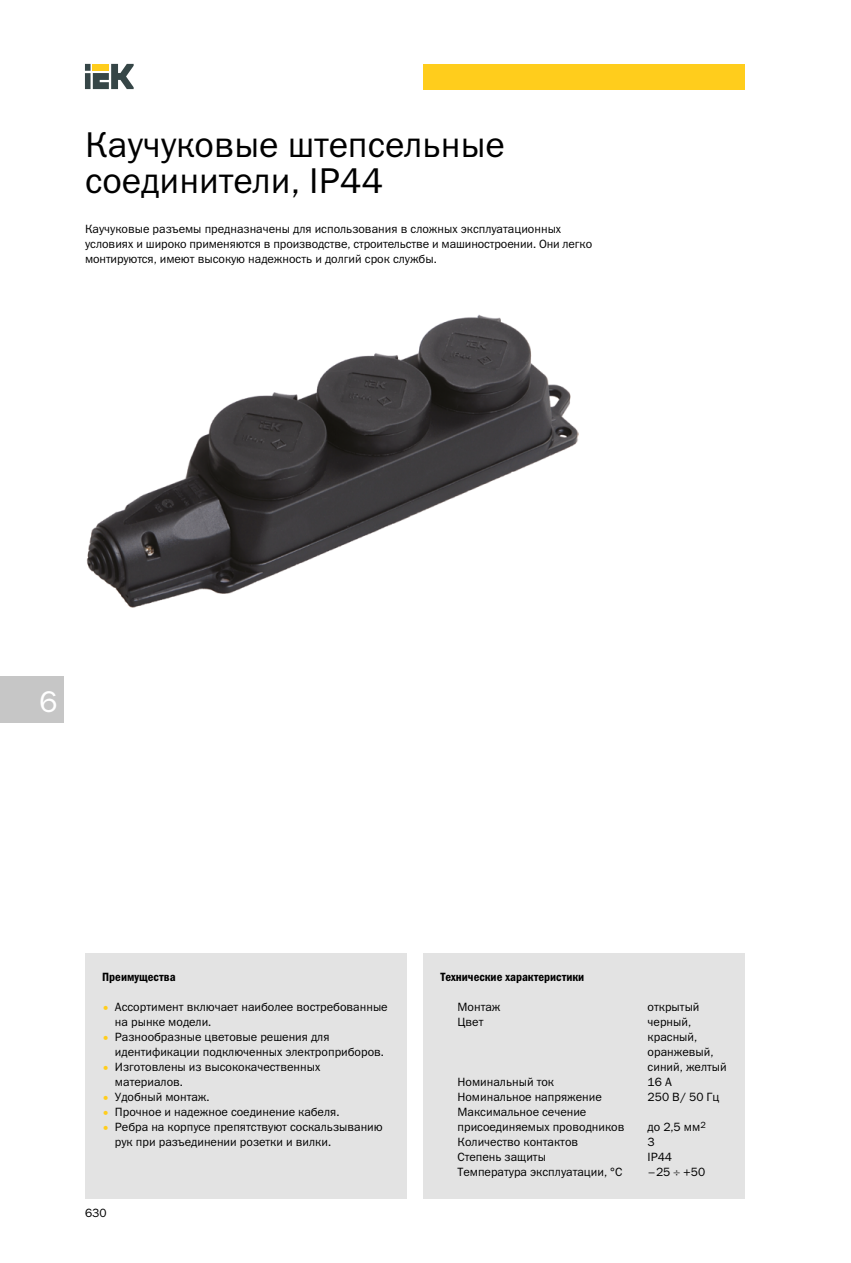
<style>
.page{position:relative;width:851px;height:1263px;background:#fff}
.page>*{position:absolute;margin:0;border:0;box-sizing:border-box;transform-origin:0 0}
.t1{font:36px/36px "Franklin Gothic Book C";color:#000}
.t2{font:30px "Franklin Gothic Book C";color:#fff}
.t3{font:12px/15px "Franklin Gothic Book C";color:#000}
.t4{font:12px "Franklin Gothic Demi Cond C";color:#000}
.s1{color:#ffcd1c}
</style>
<div class="page">
<svg style="left:85px;top:64px;width:49px;height:25px"></svg>
<div style="left:423px;top:64px;width:321px;height:25px;background:#ffcd1c"></div>
<div style="left:0;top:676px;width:64px;height:47px;background:#c6c6c6"></div>
<div style="left:423px;top:954px;width:321px;height:245px;background:#e3e3e3"></div>
<div style="left:85px;top:954px;width:321px;height:245px;background:#e3e3e3"></div>
<img style="left:86px;top:314px;width:492px;height:294px">
<h1 class="t1" style="left:85px;top:127px;width:421px">Каучуковые штепсельные соединители, IP44</h1>
<p class="t3" style="left:85px;top:221px;width:508px">Каучуковые разъемы предназначены для использования в сложных эксплуатационных условиях и широко применяются в производстве, строительстве и машиностроении. Они легко монтируются, имеют высокую надежность и долгий срок службы.</p>
<h2 class="t2" style="left:39px;top:685px;width:20px">6</h2>
<p class="t4" style="left:102px;top:970px;width:75px">Преимущества</p>
<p class="t3" style="left:115px;top:999px;width:274px;text-indent:-13px"><span class="s1">•</span> Ассортимент включает наиболее востребованные на рынке модели.</p>
<p class="t3" style="left:115px;top:1029px;width:269px;text-indent:-13px"><span class="s1">•</span> Разнообразные цветовые решения для идентификации подключенных электроприборов.</p>
<p class="t3" style="left:115px;top:1059px;width:207px;text-indent:-13px"><span class="s1">•</span> Изготовлены из высококачественных материалов.</p>
<p class="t3" style="left:102px;top:1089px;width:107px"><span class="s1">•</span> Удобный монтаж.</p>
<p class="t3" style="left:102px;top:1104px;width:237px"><span class="s1">•</span> Прочное и надежное соединение кабеля.</p>
<p class="t3" style="left:115px;top:1119px;width:269px;text-indent:-13px"><span class="s1">•</span> Ребра на корпусе препятствуют соскальзыванию рук при разъединении розетки и вилки.</p>
<p class="t3" style="left:85px;top:1206px;width:23px">630</p>
<p class="t4" style="left:440px;top:970px;width:145px">Технические характеристики</p>
<p class="t3" style="left:457px;top:999px;width:45px">Монтаж</p>
<p class="t3" style="left:647px;top:999px;width:53px">открытый</p>
<p class="t3" style="left:457px;top:1014px;width:27px">Цвет</p>
<p class="t3" style="left:647px;top:1014px;width:81px">черный, красный, оранжевый, синий, желтый</p>
<p class="t3" style="left:457px;top:1074px;width:98px">Номинальный ток</p>
<p class="t3" style="left:647px;top:1074px;width:26px">16 А</p>
<p class="t3" style="left:457px;top:1089px;width:146px">Номинальное напряжение</p>
<p class="t3" style="left:647px;top:1089px;width:73px">250 В/ 50 Гц</p>
<p class="t3" style="left:457px;top:1104px;width:168px">Максимальное сечение присоединяемых проводников</p>
<p class="t3" style="left:647px;top:1119px;width:60px">до 2,5 мм<sup>2</sup></p>
<p class="t3" style="left:457px;top:1134px;width:122px">Количество контактов</p>
<p class="t3" style="left:647px;top:1134px;width:9px">3</p>
<p class="t3" style="left:457px;top:1149px;width:90px">Степень защиты</p>
<p class="t3" style="left:647px;top:1149px;width:26px">IP44</p>
<p class="t3" style="left:457px;top:1164px;width:166px">Температура эксплуатации, °C</p>
<p class="t3" style="left:647px;top:1164px;width:59px">–25 +50</p>
</div>
